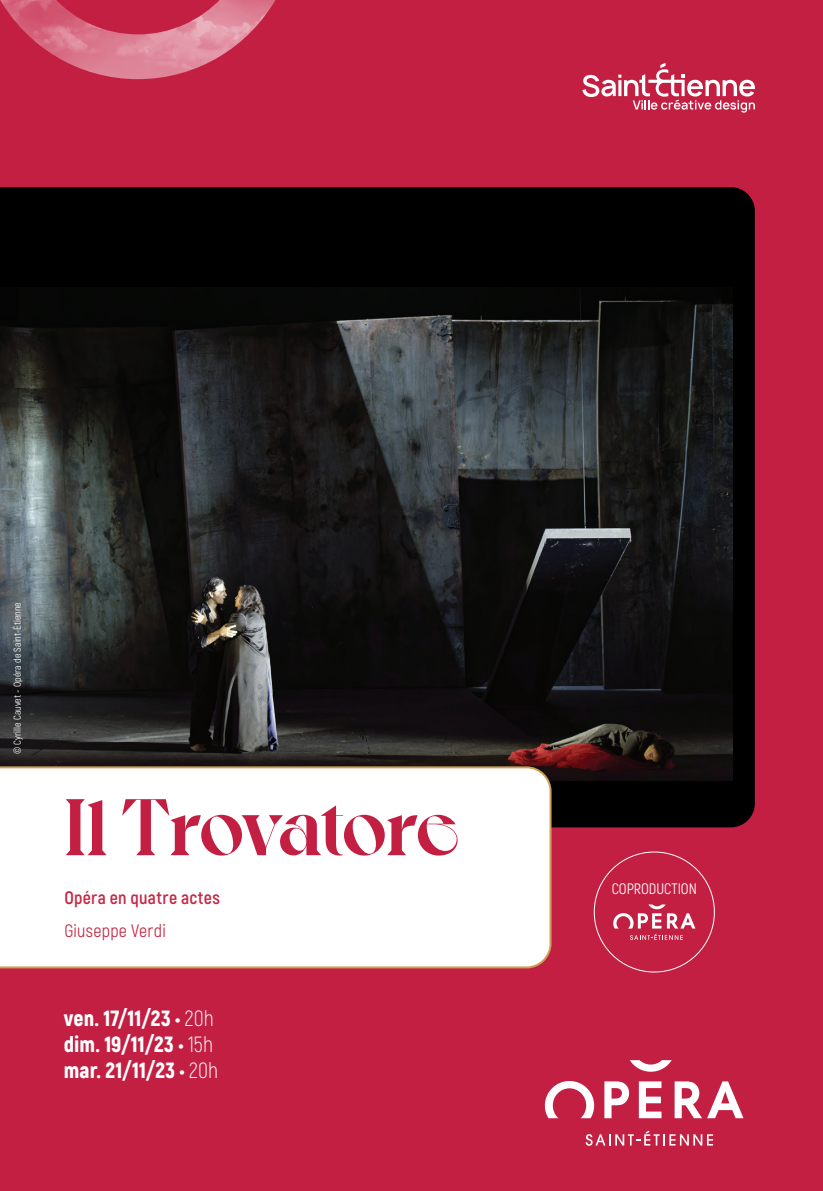
<style>
.page{position:relative;width:823px;height:1191px;background:#fff}
.page>*{position:absolute;margin:0;border:0;box-sizing:border-box;transform-origin:0 0}
.t1{font:700 80px "Voyage";letter-spacing:-.025em;color:#c31f43}
.t2{font:900 22px/26px "Akrobat";letter-spacing:.005em;color:#fff}
.t3{font:700 18px "Akrobat";letter-spacing:.015em;color:#c52947}
.t4{font:18px "Akrobat";letter-spacing:.01em;color:#c52947}
.t5{font:15.2px "Akrobat";color:#fff}
.t6{font:10px "Akrobat";color:#fff}
.s1{font-weight:300}
</style>
<div class="page">
<div style="left:0;top:0;width:822px;height:1191px;background:#c31f43"></div>
<div style="left:0;top:187px;width:754px;height:640px;background:#000"></div>
<img style="left:0;top:287px;width:731px;height:493px">
<svg style="left:582px;top:63px;width:172px;height:50px"></svg>
<img style="left:0;top:0;width:275px;height:79px">
<div style="left:0;top:766px;width:551px;height:202px;background:#fff"></div>
<svg style="left:585px;top:1130px;width:127px;height:15px"></svg>
<svg style="left:544px;top:1081px;width:49px;height:37px"></svg>
<svg style="left:604px;top:1081px;width:24px;height:37px"></svg>
<svg style="left:638px;top:1081px;width:23px;height:37px"></svg>
<svg style="left:674px;top:1081px;width:69px;height:37px"></svg>
<svg style="left:630px;top:1060px;width:41px;height:11px"></svg>
<svg style="left:613px;top:904px;width:82px;height:36px"></svg>
<p class="t6" style="left:11px;top:754px;width:154px;rotate:-90deg">© Cyrille Cauvet - Opéra de Saint-Étienne</p>
<h1 class="t1" style="left:64px;top:779px;width:396px">Il Trovatore</h1>
<p class="t3" style="left:64px;top:886px;width:157px">Opéra en quatre actes</p>
<p class="t4" style="left:64px;top:920px;width:103px">Giuseppe Verdi</p>
<p class="t2" style="left:64px;top:1004px;width:156px">ven. 17/11/23 • <span class="s1">20h </span>dim. 19/11/23 • <span class="s1">15h </span>mar. 21/11/23 • <span class="s1">20h</span></p>
<p class="t5" style="left:611px;top:879px;width:87px">COPRODUCTION</p>
</div>
